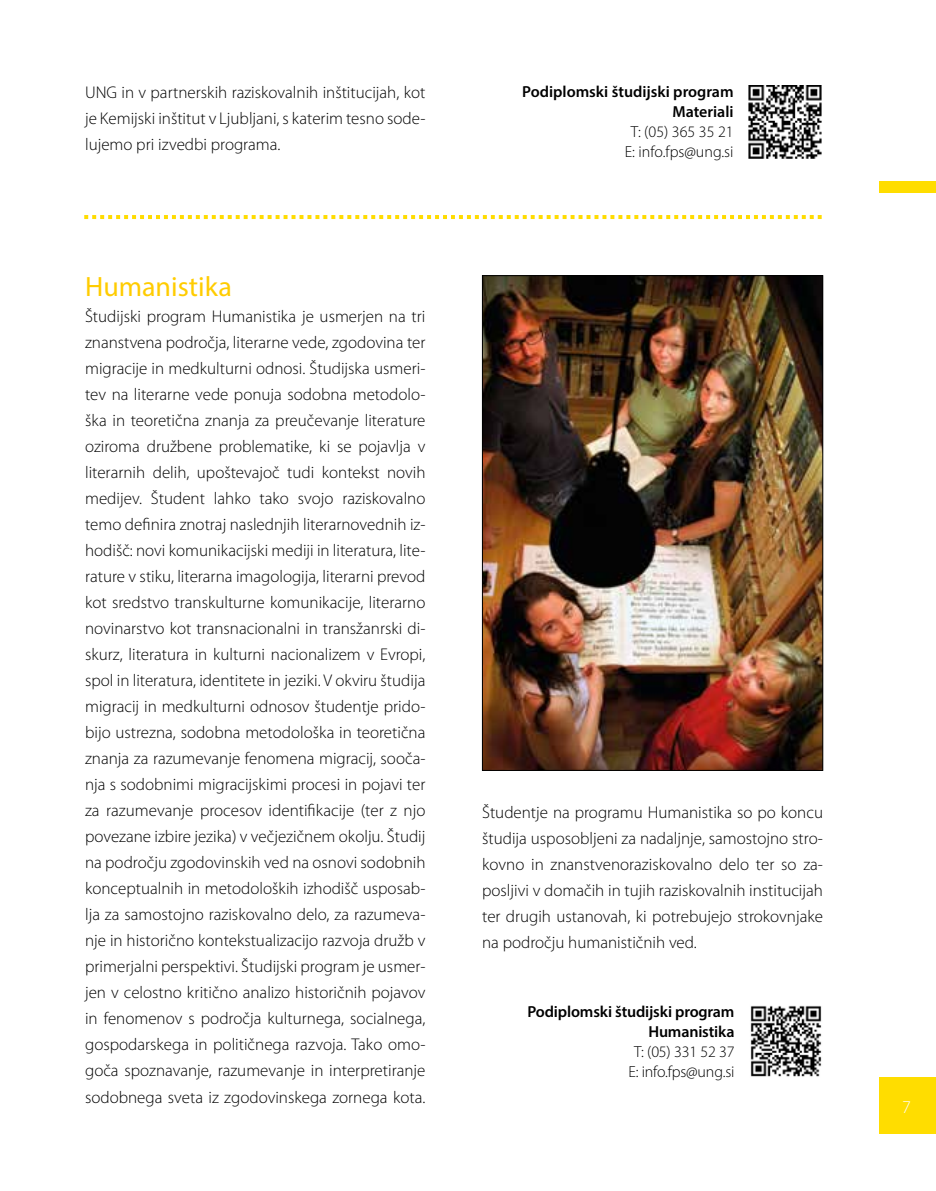
<style>
.page{position:relative;width:936px;height:1191px;background:#fff}
.page>*{position:absolute;margin:0;border:0;box-sizing:border-box;transform-origin:0 0}
.t1{font:28px "Myriad Pro";color:#fc0}
.t2{font:300 18px "Myriad Pro";color:#fff}
.t3{font:300 17px/26px "Myriad Pro";color:#000;text-align:justify}
.t4{font:600 16px/20px "Myriad Pro";letter-spacing:-.01em;color:#000;text-align:right}
.t5{font:300 16px/20px "Myriad Pro";letter-spacing:-.01em;color:#000;text-align:center}
</style>
<div class="page">
<div style="left:879px;top:1077px;width:56px;height:57px;background:#fd0"></div>
<div style="left:879px;top:181px;width:56px;height:12px;background:#fd0"></div>
<svg style="left:84px;top:215px;width:737px;height:4px"></svg>
<img style="left:750px;top:1005px;width:72px;height:72px">
<img style="left:484px;top:277px;width:337px;height:491px">
<img style="left:748px;top:85px;width:73px;height:73px">
<p class="t3" style="left:85px;top:79px;width:342px">UNG in v partnerskih raziskovalnih inštitucijah, kot je Kemijski inštitut v Ljubljani, s katerim tesno sode&shy;lujemo pri izvedbi programa.</p>
<p class="t4" style="left:522px;top:81px;width:213px">Podiplomski študijski program<br>Materiali</p>
<p class="t5" style="left:624px;top:122px;width:110px">T: (05) 365 35 21<br>E: info.fps@ung.si</p>
<h1 class="t1" style="left:85px;top:270px;width:148px">Humanistika</h1>
<p class="t3" style="left:85px;top:303px;width:342px">Študijski program Humanistika je usmerjen na tri znanstvena področja, literarne vede, zgodovina ter migracije in medkulturni odnosi. Študijska usmeri&shy;tev na literarne vede ponuja sodobna metodolo&shy;ška in teoretična znanja za preučevanje literature oziroma družbene problematike, ki se pojavlja v literarnih delih, upoštevajoč tudi kontekst novih medijev. Študent lahko tako svojo raziskovalno temo definira znotraj naslednjih literarnovednih iz&shy;hodišč: novi komunikacijski mediji in literatura, lite&shy;rature v stiku, literarna imagologija, literarni prevod kot sredstvo transkulturne komunikacije, literarno novinarstvo kot transnacionalni in transžanrski di&shy;skurz, literatura in kulturni nacionalizem v Evropi, spol in literatura, identitete in jeziki. V okviru študija migracij in medkulturni odnosov študentje prido&shy;bijo ustrezna, sodobna metodološka in teoretična znanja za razumevanje fenomena migracij, sooča&shy;nja s sodobnimi migracijskimi procesi in pojavi ter za razumevanje procesov identifikacije (ter z njo povezane izbire jezika) v večjezičnem okolju. Študij na področju zgodovinskih ved na osnovi sodobnih konceptualnih in metodoloških izhodišč usposab&shy;lja za samostojno raziskovalno delo, za razumeva&shy;nje in historično kontekstualizacijo razvoja družb v primerjalni perspektivi. Študijski program je usmer&shy;jen v celostno kritično analizo historičnih pojavov in fenomenov s področja kulturnega, socialnega, gospodarskega in političnega razvoja. Tako omo&shy;goča spoznavanje, razumevanje in interpretiranje sodobnega sveta iz zgodovinskega zornega kota.</p>
<p class="t3" style="left:482px;top:799px;width:342px">Študentje na programu Humanistika so po koncu študija usposobljeni za nadaljnje, samostojno stro&shy;kovno in znanstvenoraziskovalno delo ter so za&shy;posljivi v domačih in tujih raziskovalnih institucijah ter drugih ustanovah, ki potrebujejo strokovnjake na področju humanističnih ved.</p>
<p class="t4" style="left:527px;top:1001px;width:208px">Podiplomski študijski program<br>Humanistika</p>
<p class="t5" style="left:628px;top:1041px;width:108px">T: (05) 331 52 37<br>E: info.fps@ung.si</p>
<p class="t2" style="left:902px;top:1095px;width:10px">7</p>
</div>
